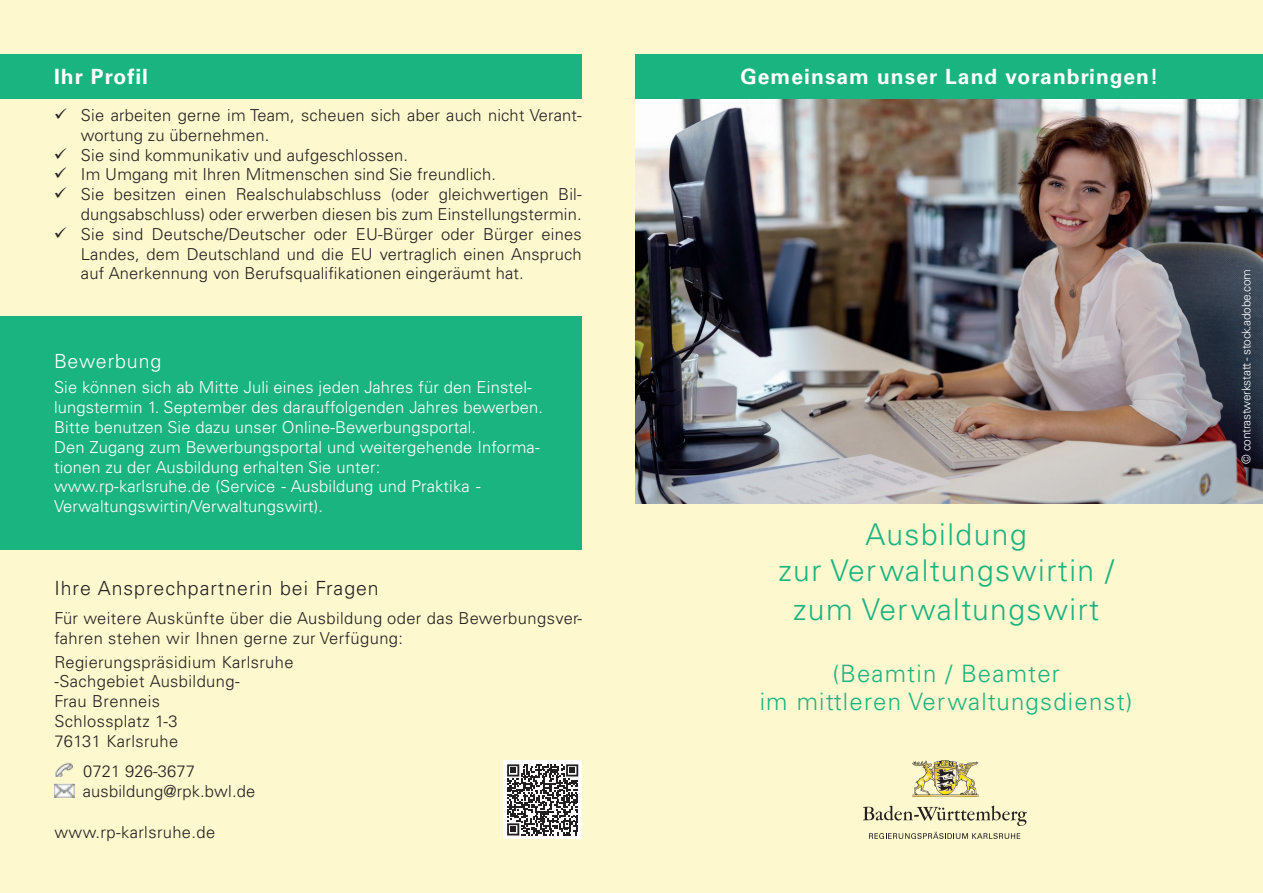
<style>
.page{position:relative;width:1263px;height:893px;background:#fef8ce}
.page>*{position:absolute;margin:0;border:0;box-sizing:border-box;transform-origin:0 0}
.t1{font:300 30px/36px "Univers LT Std";letter-spacing:.05em;color:#1ab481;text-align:center}
.t2{font:300 24px/28.8px "Univers LT Std";letter-spacing:.05em;color:#1ab481;text-align:center}
.t3{font:700 21px "Univers LT Pro 65";letter-spacing:.05em;color:#fff}
.t4{font:300 19.5px "Univers LT Pro 45";letter-spacing:.05em;color:#231f20}
.t5{font:300 19.5px "Univers LT Pro 45";letter-spacing:.05em;color:#fff}
.t6{font:300 16.5px/19.8px "Univers LT Pro 45";letter-spacing:.01em;color:#231f20}
.t7{font:300 16.5px/19.8px "Univers LT Pro 45";letter-spacing:.01em;color:#fff}
.t8{font:300 12px "Univers LT Std";letter-spacing:-.03em;color:#fff}
</style>
<div class="page">
<img style="left:636px;top:100px;width:627px;height:404px">
<img style="left:912px;top:760px;width:67px;height:37px">
<svg style="left:863px;top:806px;width:164px;height:20px"></svg>
<svg style="left:869px;top:832px;width:151px;height:7px"></svg>
<div style="left:0;top:316px;width:582px;height:234px;background:#1ab481"></div>
<div style="left:0;top:54px;width:582px;height:45px;background:#1ab481"></div>
<img style="left:54px;top:784px;width:21px;height:13px">
<div style="left:504px;top:761px;width:78px;height:78px;background:#fff"></div>
<svg style="left:507px;top:764px;width:71px;height:71px"></svg>
<div style="left:636px;top:54px;width:627px;height:45px;background:#1ab481"></div>
<img style="left:55px;top:762px;width:18px;height:15px">
<p class="t3" style="left:54px;top:64px;width:96px">Ihr Profil</p>
<p class="t3" style="left:740px;top:64px;width:419px">Gemeinsam unser Land voranbringen!</p>
<p class="t6" style="left:81px;top:105px;width:502px">Sie arbeiten gerne im Team, scheuen sich aber auch nicht Verant&shy;wortung zu übernehmen.<br>Sie sind kommunikativ und aufgeschlossen.<br>Im Umgang mit Ihren Mitmenschen sind Sie freundlich.<br>Sie besitzen einen Realschulabschluss (oder gleichwertigen Bil&shy;dungsabschluss) oder erwerben diesen bis zum Einstellungstermin.<br>Sie sind Deutsche/Deutscher oder EU-Bürger oder Bürger eines Landes, dem Deutschland und die EU vertraglich einen Anspruch auf Anerkennung von Berufsqualifikationen eingeräumt hat.</p>
<p class="t5" style="left:54px;top:349px;width:109px">Bewerbung</p>
<p class="t7" style="left:54px;top:378px;width:490px">Sie können sich ab Mitte Juli eines jeden Jahres für den Einstel&shy;lungstermin 1. September des darauffolgenden Jahres bewerben.<br>Bitte benutzen Sie dazu unser Online-Bewerbungsportal.<br>Den Zugang zum Bewerbungsportal und weitergehende Informa&shy;tionen zu der Ausbildung erhalten Sie unter:<br>www.rp-karlsruhe.de (Service - Ausbildung und Praktika - Verwaltungswirtin/Verwaltungswirt).</p>
<p class="t4" style="left:54px;top:577px;width:326px">Ihre Ansprechpartnerin bei Fragen</p>
<p class="t6" style="left:54px;top:608px;width:529px">Für weitere Auskünfte über die Ausbildung oder das Bewerbungsver&shy;fahren stehen wir Ihnen gerne zur Verfügung:</p>
<p class="t6" style="left:54px;top:652px;width:241px">Regierungspräsidium Karlsruhe -Sachgebiet Ausbildung-<br>Frau Brenneis<br>Schlossplatz 1-3<br>76131 Karlsruhe</p>
<p class="t6" style="left:83px;top:761px;width:174px">0721 926-3677 ausbildung@rpk.bwl.de</p>
<p class="t6" style="left:54px;top:822px;width:162px">www.rp-karlsruhe.de</p>
<h1 class="t1" style="left:778px;top:516px;width:337px">Ausbildung<br>zur Verwaltungswirtin /</h1>
<h1 class="t1" style="left:793px;top:592px;width:308px">zum Verwaltungswirt</h1>
<h2 class="t2" style="left:760px;top:659px;width:374px">(Beamtin / Beamter<br>im mittleren Verwaltungsdienst)</h2>
<p class="t8" style="left:1239px;top:463px;width:196px;rotate:-90deg">© contrastwerkstatt - stock.adobe.com</p>
</div>
